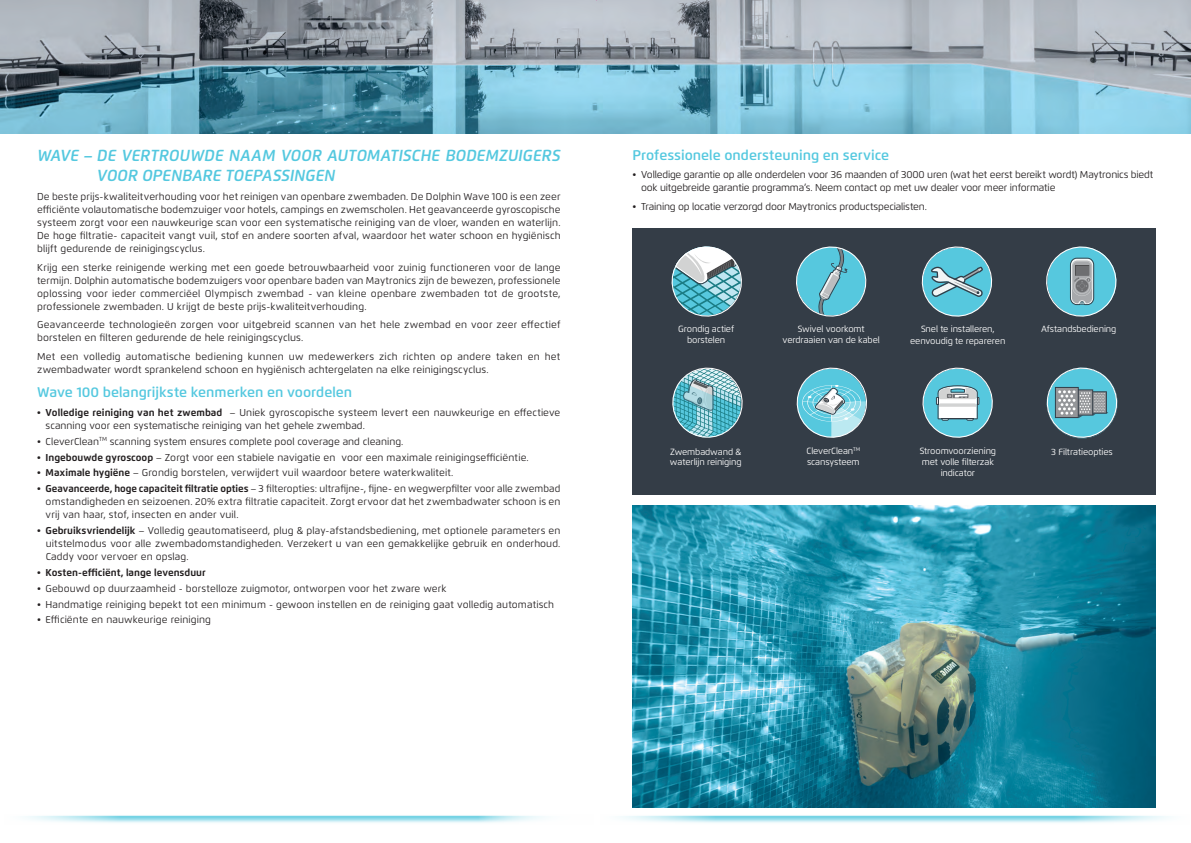
<style>
.page{position:relative;width:1191px;height:843px;background:#fff}
.page>*{position:absolute;margin:0;border:0;box-sizing:border-box;transform-origin:0 0}
.t1{font:italic 600 16px/20px "Flexo";letter-spacing:.005em;color:#54c8df}
.t2{font:600 14px "Flexo";color:#54c8df}
.t3{font:10px/13px "Flexo";letter-spacing:.01em;color:#231f20}
.t4{font:10px/18.7px "Flexo";letter-spacing:-.02em;color:#231f20}
.t5{font:700 10px "Flexo";color:#231f20}
.t6{font:9px/10.8px "Flexo";letter-spacing:-.015em;color:#fff;text-align:center}
.s1{font-weight:700}
.s2{color:#fff}
</style>
<div class="page">
<img style="left:120px;top:807px;width:953px;height:16px">
<svg style="left:1073px;top:807px;width:95px;height:16px"></svg>
<svg style="left:596px;top:807px;width:119px;height:16px"></svg>
<div style="left:632px;top:228px;width:524px;height:266px;background:#343d47"></div>
<img style="left:0;top:0;width:1191px;height:133px">
<svg style="left:1046px;top:246px;width:71px;height:71px"></svg>
<svg style="left:796px;top:246px;width:71px;height:71px"></svg>
<svg style="left:671px;top:246px;width:71px;height:71px"></svg>
<svg style="left:1046px;top:367px;width:72px;height:72px"></svg>
<svg style="left:922px;top:367px;width:71px;height:71px"></svg>
<svg style="left:796px;top:367px;width:71px;height:71px"></svg>
<svg style="left:672px;top:367px;width:71px;height:71px"></svg>
<svg style="left:921px;top:246px;width:72px;height:71px"></svg>
<img style="left:632px;top:506px;width:524px;height:301px">
<div style="left:478px;top:803px;width:118px;height:33px;background:#fff"></div>
<svg style="left:26px;top:815px;width:94px;height:8px"></svg>
<h1 class="t1" style="left:97px;top:145px;width:465px;text-indent:-60px">WAVE – DE VERTROUWDE NAAM VOOR AUTOMATISCHE BODEMZUIGERS<br>VOOR OPENBARE TOEPASSINGEN</h1>
<p class="t3" style="left:37px;top:190px;width:525px;text-align:justify">De beste prijs-kwaliteitverhouding voor het reinigen van openbare zwembaden. De Dolphin Wave 100 is een zeer efficiënte volautomatische bodemzuiger voor hotels, campings en zwemscholen. Het geavanceerde gyroscopische systeem zorgt voor een nauwkeurige scan voor een systematische reiniging van de vloer, wanden en waterlijn.<br>De hoge filtratie- capaciteit vangt vuil, stof en andere soorten afval, waardoor het water schoon en hygiënisch blijft gedurende de reinigingscyclus.</p>
<p class="t3" style="left:37px;top:261px;width:525px;text-align:justify">Krijg een sterke reinigende werking met een goede betrouwbaarheid voor zuinig functioneren voor de lange termijn. Dolphin automatische bodemzuigers voor openbare baden van Maytronics zijn de bewezen, professionele oplossing voor ieder commerciëel Olympisch zwembad - van kleine openbare zwembaden tot de grootste, professionele zwembaden U. krijgt de beste prijs-kwaliteitverhouding.</p>
<p class="t3" style="left:37px;top:318px;width:525px">Geavanceerde technologieën zorgen voor uitgebreid scannen van het hele zwembad en voor zeer effectief borstelen en filteren gedurende de hele reinigingscyclus.</p>
<p class="t3" style="left:545px;top:350px;width:17px">het</p>
<p class="t3" style="left:83px;top:350px;width:39px">volledig</p>
<p class="t3" style="left:126px;top:350px;width:66px">automatische</p>
<p class="t3" style="left:196px;top:350px;width:49px">bediening</p>
<p class="t3" style="left:379px;top:350px;width:20px">zich</p>
<p class="t3" style="left:403px;top:350px;width:34px">richten</p>
<p class="t3" style="left:248px;top:350px;width:38px">kunnen</p>
<p class="t3" style="left:309px;top:350px;width:67px">medewerkers</p>
<p class="t3" style="left:457px;top:350px;width:35px">andere</p>
<p class="t3" style="left:496px;top:350px;width:28px">taken</p>
<p class="t3" style="left:37px;top:350px;width:453px">Met<br>zwembadwater wordt sprankelend schoon en hygiënisch achtergelaten na elke reinigingscyclus.</p>
<h2 class="t2" style="left:37px;top:384px;width:317px">Wave 100 belangrijkste kenmerken en voordelen</h2>
<p class="t3" style="left:230px;top:406px;width:332px">– Uniek gyroscopische systeem levert een nauwkeurige en effectieve</p>
<p class="t3" style="left:60px;top:350px;width:20px">een</p>
<p class="t3" style="left:440px;top:350px;width:13px">op</p>
<p class="t3" style="left:528px;top:350px;width:14px">en</p>
<p class="t3" style="left:289px;top:350px;width:16px">uw</p>
<p class="t5" style="left:46px;top:406px;width:178px">Volledige reiniging van het zwembad</p>
<p class="t5" style="left:37px;top:406px;width:5px">•</p>
<p class="t3" style="left:46px;top:417px;width:359px;line-height:15.8px">scanning voor een systematische reiniging van het gehele zwembad.<br>CleverClean<sup>TM</sup> scanning system ensures complete pool coverage and cleaning.</p>
<p class="t3" style="left:37px;top:435px;width:5px">•</p>
<p class="t3" style="left:46px;top:451px;width:291px"><span class="s1">Ingebouwde gyroscoop</span> – Zorgt voor een stabiele navigatie en</p>
<p class="t3" style="left:342px;top:451px;width:189px">voor een maximale reinigingsefficiëntie.</p>
<p class="t5" style="left:37px;top:451px;width:5px">•</p>
<p class="t3" style="left:46px;top:466px;width:409px"><span class="s1">Maximale hygiëne</span> – Grondig borstelen, verwijdert vuil waardoor betere waterkwaliteit.</p>
<p class="t5" style="left:37px;top:467px;width:5px">•</p>
<p class="t3" style="left:46px;top:482px;width:516px"><span class="s1">Geavanceerde, hoge capaciteit filtratie opties</span> – 3 filteropties: ultrafijne-, fijne- en wegwerpfilter voor alle zwembad</p>
<p class="t5" style="left:37px;top:483px;width:5px">•</p>
<p class="t3" style="left:46px;top:495px;width:516px">omstandigheden en seizoenen. 20% extra filtratie capaciteit. Zorgt ervoor dat het zwembadwater schoon is en vrij van haar, stof, insecten en ander vuil.</p>
<p class="t3" style="left:46px;top:524px;width:516px"><span class="s1">Gebruiksvriendelijk</span> – Volledig geautomatiseerd, plug &amp; play-afstandsbediening, met optionele parameters en</p>
<p class="t5" style="left:37px;top:524px;width:5px">•</p>
<p class="t3" style="left:46px;top:537px;width:516px">uitstelmodus voor alle zwembadomstandigheden. Verzekert u van een gemakkelijke gebruik en onderhoud.<br>Caddy voor vervoer en opslag.</p>
<p class="t5" style="left:46px;top:566px;width:162px">Kosten-efficiënt, lange levensduur</p>
<p class="t5" style="left:37px;top:566px;width:5px">•</p>
<p class="t3" style="left:37px;top:582px;width:411px">• Gebouwd op duurzaamheid - borstelloze zuigmotor, ontworpen voor het zware werk</p>
<p class="t3" style="left:37px;top:598px;width:518px">• Handmatige reiniging bepekt tot een minimum - gewoon instellen en de reiniging gaat volledig automatisch</p>
<p class="t3" style="left:37px;top:613px;width:175px">• Efficiënte en nauwkeurige reiniging</p>
<h2 class="t2" style="left:632px;top:146px;width:266px">Professionele ondersteuning en service <span class="s2">:</span></h2>
<p class="t4" style="left:641px;top:165px;width:514px">Volledige garantie op alle onderdelen voor 36 maanden of 3000 uren (wat het eerst bereikt wordt) Maytronics biedt</p>
<p class="t3" style="left:632px;top:168px;width:5px">•</p>
<p class="t4" style="left:641px;top:178px;width:416px">ook uitgebreide garantie programma .s’ Neem contact op met uw dealer voor meer informatie<br>Training op locatie verzorgd door Maytronics productspecialisten.</p>
<p class="t3" style="left:632px;top:200px;width:5px">•</p>
<p class="t6" style="left:678px;top:323px;width:57px">Grondig actief borstelen</p>
<p class="t6" style="left:783px;top:324px;width:99px">Swivel voorkomt verdraaien van de kabel</p>
<p class="t6" style="left:910px;top:323px;width:97px;line-height:12px">Snel te installeren, eenvoudig te repareren</p>
<p class="t6" style="left:1041px;top:324px;width:77px">Afstandsbediening</p>
<p class="t6" style="left:670px;top:446px;width:73px;text-align:left">Zwembadwand &amp; waterlijn reiniging</p>
<p class="t6" style="left:806px;top:445px;width:55px;text-align:left">CleverClean<sup>TM </sup>scansysteem</p>
<p class="t6" style="left:920px;top:445px;width:78px">Stroomvoorziening met volle filterzak indicator</p>
<p class="t6" style="left:1051px;top:446px;width:63px">3 Filtratieopties</p>
</div>
